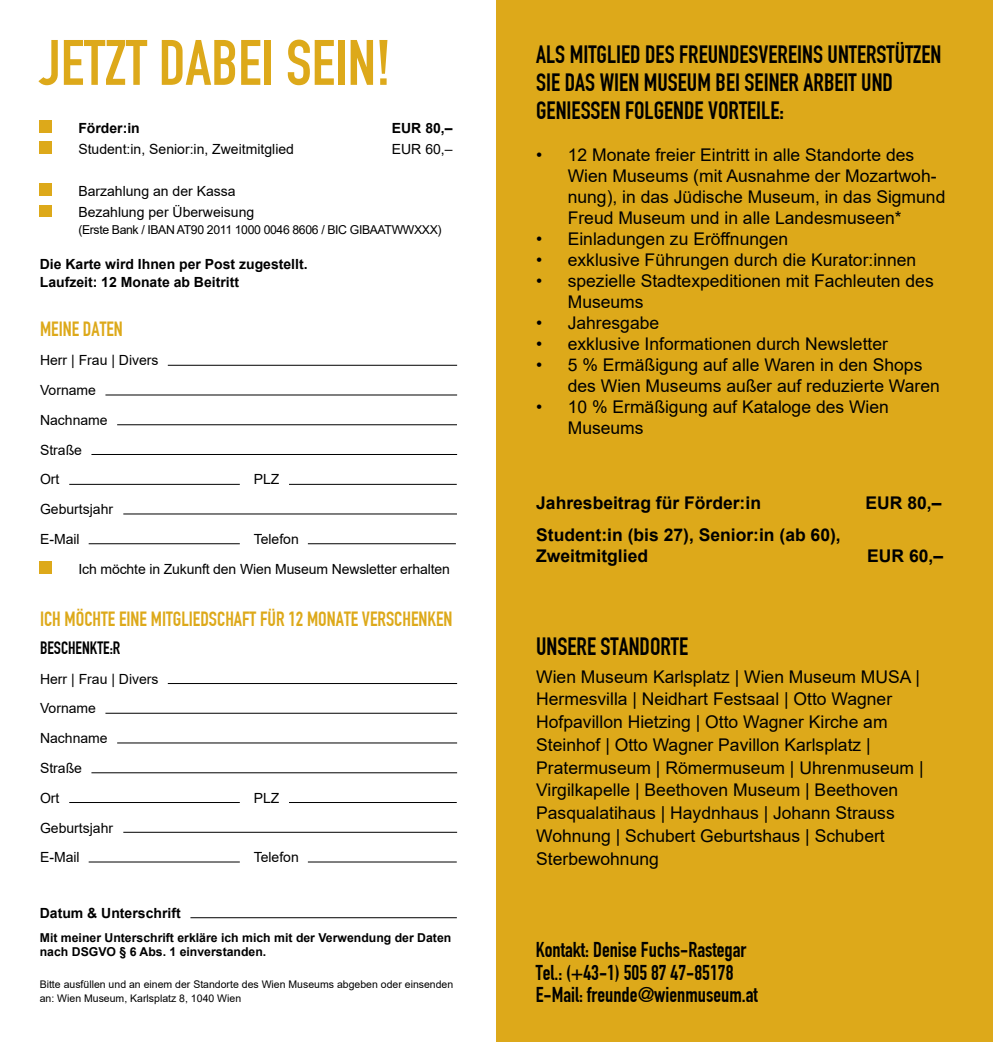
<style>
.page{position:relative;width:993px;height:1042px;background:#fff}
.page>*{position:absolute;margin:0;border:0;box-sizing:border-box;transform-origin:0 0}
.t1{font:63px "DIN Engschrift";color:#dda91a}
.t2{font:24.5px/28px "DIN Engschrift";color:#000}
.t3{font:21px/22.8px "DIN Engschrift";color:#000}
.t4{font:20.12px "DIN Engschrift";color:#dda91a}
.t5{font:17.5px/22.8px "Arial";color:#000}
.t6{font:700 17.5px/21px "Arial";color:#000}
.t7{font:17.5px "DIN Engschrift";color:#000}
.t8{font:14px/29.8px "Arial";color:#000}
.t9{font:700 14px/17.5px "Arial";color:#000}
.t10{font:700 12.25px/14px "Arial";color:#000}
.t11{font:12.25px "Arial";letter-spacing:-.03em;color:#000}
.t12{font:10.5px/14px "Arial";color:#000}
</style>
<div class="page">
<div style="left:496px;top:0;width:496px;height:1042px;background:#dda91a"></div>
<div style="left:40px;top:561px;width:12px;height:13px;background:#dda91a"></div>
<hr style="left:89px;top:543px;width:151px;height:1px;background:#000">
<hr style="left:123px;top:514px;width:334px;height:1px;background:#000">
<hr style="left:69px;top:484px;width:171px;height:1px;background:#000">
<hr style="left:289px;top:484px;width:167px;height:1px;background:#000">
<hr style="left:308px;top:543px;width:148px;height:1px;background:#000">
<hr style="left:91px;top:454px;width:366px;height:1px;background:#000">
<hr style="left:117px;top:424px;width:340px;height:1px;background:#000">
<hr style="left:105px;top:395px;width:352px;height:1px;background:#000">
<hr style="left:168px;top:365px;width:289px;height:1px;background:#000">
<hr style="left:89px;top:861px;width:151px;height:1px;background:#000">
<hr style="left:123px;top:832px;width:334px;height:1px;background:#000">
<hr style="left:69px;top:802px;width:171px;height:1px;background:#000">
<hr style="left:289px;top:802px;width:167px;height:1px;background:#000">
<hr style="left:308px;top:861px;width:148px;height:1px;background:#000">
<hr style="left:91px;top:772px;width:366px;height:1px;background:#000">
<hr style="left:117px;top:742px;width:340px;height:1px;background:#000">
<hr style="left:105px;top:713px;width:352px;height:1px;background:#000">
<hr style="left:168px;top:683px;width:289px;height:1px;background:#000">
<hr style="left:190px;top:917px;width:266px;height:1px;background:#000">
<div style="left:40px;top:120px;width:12px;height:13px;background:#dda91a"></div>
<div style="left:40px;top:141px;width:12px;height:13px;background:#dda91a"></div>
<div style="left:40px;top:183px;width:12px;height:13px;background:#dda91a"></div>
<div style="left:40px;top:205px;width:12px;height:12px;background:#dda91a"></div>
<h1 class="t1" style="left:40px;top:26px;width:352px">JETZT DABEI SEIN!</h1>
<p class="t9" style="left:78px;top:119px;width:63px">Förder:in</p>
<p class="t9" style="left:392px;top:119px;width:62px">EUR 80,–</p>
<p class="t8" style="left:78px;top:134px;width:217px">Student:in, Senior:in, Zweitmitglied</p>
<p class="t8" style="left:392px;top:134px;width:62px">EUR 60,–</p>
<p class="t8" style="left:78px;top:180px;width:177px;line-height:21px">Barzahlung an der Kassa<br>Bezahlung per Überweisung</p>
<p class="t11" style="left:78px;top:221px;width:364px">(Erste Bank / IBAN AT90 2011 1000 0046 8606 / BIC GIBAATWWXXX)</p>
<p class="t9" style="left:40px;top:256px;width:269px">Die Karte wird Ihnen per Post zugestellt.<br>Laufzeit: 12 Monate ab Beitritt</p>
<p class="t4" style="left:40px;top:317px;width:84px">MEINE DATEN</p>
<p class="t8" style="left:40px;top:345px;width:120px">Herr | Frau | Divers<br>Vorname<br>Nachname<br>Straße<br>Ort</p>
<p class="t8" style="left:253px;top:464px;width:27px">PLZ</p>
<p class="t8" style="left:40px;top:494px;width:75px">Geburtsjahr<br>E-Mail</p>
<p class="t8" style="left:78px;top:524px;width:373px;text-indent:175px">Telefon<br>Ich möchte in Zukunft den Wien Museum Newsletter erhalten</p>
<p class="t4" style="left:40px;top:607px;width:414px">ICH MÖCHTE EINE MITGLIEDSCHAFT FÜR 12 MONATE VERSCHENKEN</p>
<p class="t7" style="left:40px;top:637px;width:82px">BESCHENKTE:R</p>
<p class="t8" style="left:40px;top:664px;width:120px">Herr | Frau | Divers<br>Vorname<br>Nachname<br>Straße<br>Ort</p>
<p class="t8" style="left:253px;top:783px;width:27px">PLZ</p>
<p class="t8" style="left:40px;top:812px;width:75px">Geburtsjahr<br>E-Mail</p>
<p class="t8" style="left:253px;top:842px;width:47px">Telefon</p>
<p class="t9" style="left:40px;top:904px;width:142px">Datum &amp; Unterschrift</p>
<p class="t10" style="left:40px;top:931px;width:413px">Mit meiner Unterschrift erkläre ich mich mit der Verwendung der Daten nach DSGVO § 6 Abs. 1 einverstanden.</p>
<p class="t12" style="left:40px;top:977px;width:415px">Bitte ausfüllen und an einem der Standorte des Wien Museums abgeben oder einsenden an: Wien Museum, Karlsplatz 8, 1040 Wien</p>
<h2 class="t2" style="left:536px;top:40px;width:406px">ALS MITGLIED DES FREUNDESVEREINS UNTERSTÜTZEN<br>SIE DAS WIEN MUSEUM BEI SEINER ARBEIT UND<br>GENIESSEN FOLGENDE VORTEILE:</h2>
<p class="t5" style="left:567px;top:144px;width:379px;line-height:21px;text-indent:-32px">• 12 Monate freier Eintritt in alle Standorte des Wien Museums (mit Ausnahme der Mozartwoh&shy;nung), in das Jüdische Museum, in das Sigmund Freud Museum und in alle Landesmuseen*</p>
<p class="t5" style="left:536px;top:227px;width:253px">• Einladungen zu Eröffnungen</p>
<p class="t5" style="left:536px;top:248px;width:381px">• exklusive Führungen durch die Kurator:innen</p>
<p class="t5" style="left:567px;top:270px;width:367px;line-height:21px;text-indent:-32px">• spezielle Stadtexpeditionen mit Fachleuten des<br>Museums</p>
<p class="t5" style="left:536px;top:311px;width:124px">• Jahresgabe</p>
<p class="t5" style="left:536px;top:332px;width:353px">• exklusive Informationen durch Newsletter</p>
<p class="t5" style="left:567px;top:354px;width:373px;line-height:21px;text-indent:-32px">• 5 % Ermäßigung auf alle Waren in den Shops des Wien Museums außer auf reduzierte Waren</p>
<p class="t5" style="left:567px;top:396px;width:322px;line-height:21px;text-indent:-32px">• 10 % Ermäßigung auf Kataloge des Wien<br>Museums</p>
<p class="t6" style="left:536px;top:492px;width:226px">Jahresbeitrag für Förder:in</p>
<p class="t6" style="left:865px;top:492px;width:77px">EUR 80,–</p>
<p class="t6" style="left:536px;top:524px;width:306px">Student:in (bis 27), Senior:in (ab 60),<br>Zweitmitglied</p>
<p class="t6" style="left:866px;top:545px;width:77px">EUR 60,–</p>
<h2 class="t2" style="left:536px;top:632px;width:153px">UNSERE STANDORTE</h2>
<p class="t5" style="left:536px;top:665px;width:389px">Wien Museum Karlsplatz | Wien Museum MUSA | Hermesvilla | Neidhart Festsaal | Otto Wagner Hofpavillon Hietzing | Otto Wagner Kirche am Steinhof | Otto Wagner Pavillon Karlsplatz | Pratermuseum | Römermuseum | Uhrenmuseum | Virgilkapelle | Beethoven Museum | Beethoven Pasqualatihaus | Haydnhaus | Johann Strauss Wohnung | Schubert Geburtshaus | Schubert Sterbewohnung</p>
<p class="t3" style="left:535px;top:938px;width:223px">Kontakt: Denise Fuchs-Rastegar<br>Tel.: (+43-1) 505 87 47-85178<br>E-Mail: freunde@wienmuseum.at</p>
</div>
